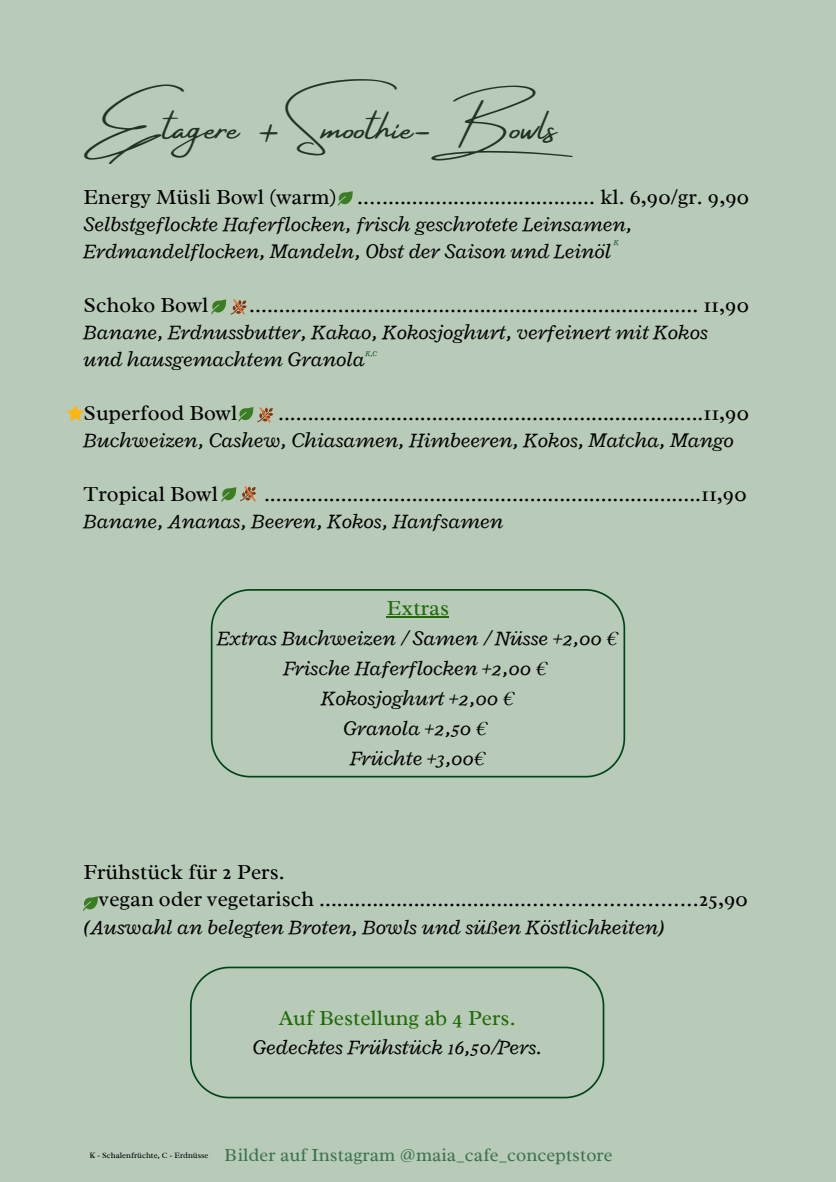
<style>
.page{position:relative;width:836px;height:1182px;background:#fff}
.page>*{position:absolute;margin:0;border:0;box-sizing:border-box;transform-origin:0 0}
.t1{font:40.5px "Amsterdam Four";letter-spacing:.01em;color:#213323}
.t2{font:21.75px/27px "Radley";color:#000}
.t3{font:italic 21.75px/29.8px "Radley";color:#000;text-align:center}
.t4{font:18.75px "Radley";color:#004419}
.t5{font:8.25px "Radley";color:#000}
.t6{font:italic 7.5px "Radley";color:#004419}
.s1{font-style:normal}
.s2{font-style:italic}
.s3{font-style:normal;color:#226b07}
</style>
<div class="page">
<div style="left:0;top:0;width:835px;height:1181px;background:#b7cbb8"></div>
<svg style="left:211px;top:589px;width:414px;height:188px"></svg>
<hr style="left:387px;top:616px;width:62px;height:2px;background:#226b07">
<svg style="left:338px;top:191px;width:14px;height:14px"></svg>
<svg style="left:83px;top:896px;width:15px;height:14px"></svg>
<svg style="left:67px;top:405px;width:16px;height:15px"></svg>
<svg style="left:211px;top:299px;width:36px;height:15px"></svg>
<svg style="left:238px;top:407px;width:35px;height:15px"></svg>
<svg style="left:221px;top:487px;width:23px;height:14px"></svg>
<img style="left:244px;top:486px;width:12px;height:16px">
<img style="left:259px;top:407px;width:12px;height:15px">
<img style="left:233px;top:299px;width:11px;height:16px">
<svg style="left:190px;top:966px;width:414px;height:132px"></svg>
<h1 class="t1" style="left:84px;top:105px;width:490px">Etagere + Smoothie-Bowls</h1>
<h2 class="t3" style="left:84px;top:183px;width:667px;line-height:27px;text-align:left"><span class="s1">Energy Müsli Bowl (warm) ..…................................... kl. 6,90/gr. 9,90<br></span>Selbstgeflockte Haferflocken, frisch geschrotete Leinsamen,<br>Erdmandelflocken, Mandeln, Obst der Saison und Leinöl</h2>
<h2 class="t2" style="left:84px;top:291px;width:126px">Schoko Bowl</h2>
<p class="t6" style="left:613px;top:237px;width:6px">K</p>
<h2 class="t2" style="left:84px;top:291px;width:666px;text-indent:166px">............................................................................ 11,90<br><span class="s2">Banane, Erdnussbutter, Kakao, Kokosjoghurt, verfeinert mit Kokos und hausgemachtem Granola</span></h2>
<h2 class="t2" style="left:84px;top:399px;width:155px">Superfood Bowl</h2>
<p class="t6" style="left:365px;top:348px;width:13px">K,C</p>
<h2 class="t2" style="left:84px;top:399px;width:666px;text-indent:194px">........................................................................11,90<br><span class="s2">Buchweizen, Cashew, Chiasamen, Himbeeren, Kokos, Matcha, Mango</span></h2>
<h2 class="t2" style="left:84px;top:480px;width:136px">Tropical Bowl</h2>
<h2 class="t2" style="left:84px;top:480px;width:664px;text-indent:180px">..........................................................................11,90<br><span class="s2">Banane, Ananas, Beeren, Kokos, Hanfsamen</span></h2>
<p class="t3" style="left:217px;top:593px;width:403px"><span class="s3">Extras<br></span>Extras Buchweizen / Samen / Nüsse +2,00 €<br>Frische Haferflocken +2,00 €<br>Kokosjoghurt +2,00 €<br>Granola +2,50 €<br>Früchte +3,00€</p>
<h2 class="t2" style="left:84px;top:858px;width:202px">Frühstück für 2 Pers.</h2>
<h2 class="t2" style="left:99px;top:885px;width:650px">vegan oder vegetarisch ...................................………………………25,90</h2>
<h2 class="t3" style="left:84px;top:911px;width:582px">(Auswahl an belegten Broten, Bowls und süßen Köstlichkeiten)</h2>
<h4 class="t3" style="left:252px;top:1002px;width:291px"><span class="s3">Auf Bestellung ab 4 Pers.<br></span>Gedecktes Frühstück 16,50/Pers.</h4>
<p class="t5" style="left:89px;top:1150px;width:121px">K - Schalenfrüchte, C - Erdnüsse</p>
<p class="t4" style="left:225px;top:1142px;width:389px">Bilder auf Instagram @maia_cafe_conceptstore</p>
</div>
